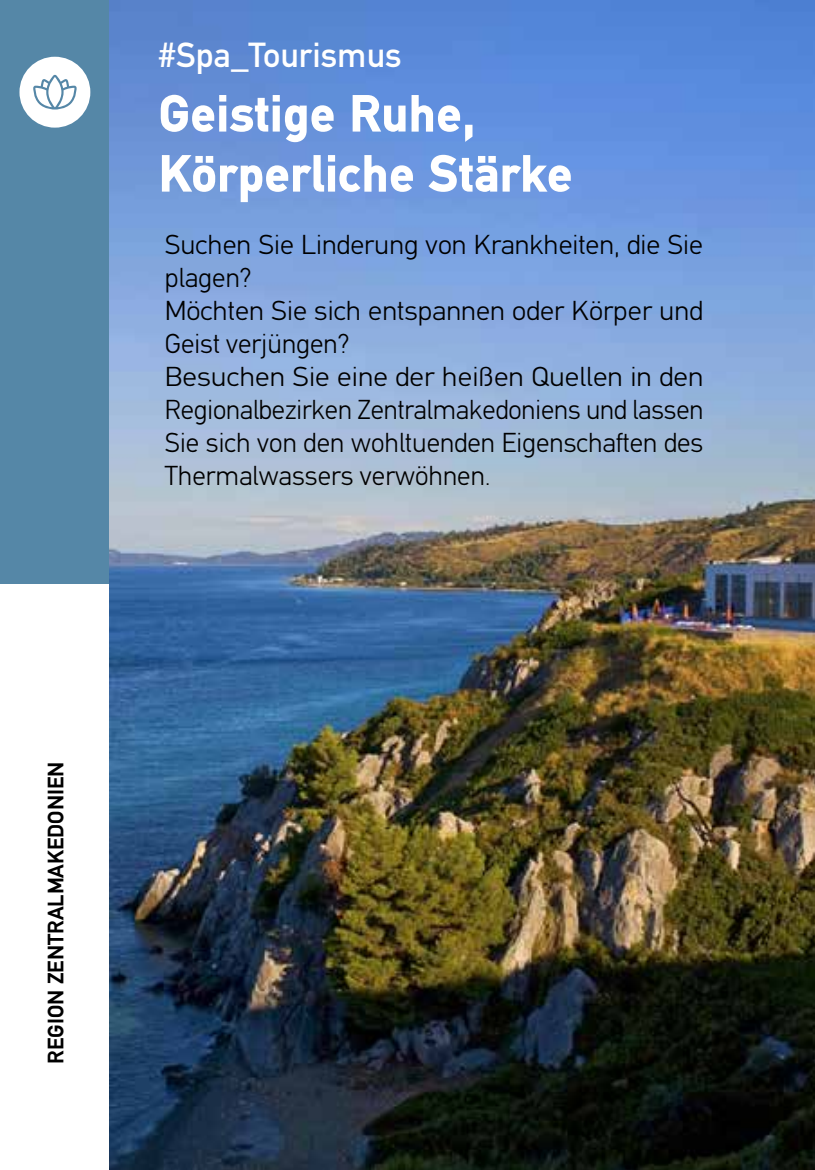
<style>
.page{position:relative;width:815px;height:1170px;background:#fff}
.page>*{position:absolute;margin:0;border:0;box-sizing:border-box;transform-origin:0 0}
.t1{font:900 52.5px/60px "PF Din Text";color:#fff}
.t2{font:500 35px "PF Din Text";color:#fff}
.t3{font:300 27.5px/33px "PF Din Text";color:#000;scale:1.04 1}
.t4{font:700 22.5px "PF Din Text";color:#000}
</style>
<div class="page">
<div style="left:0;top:0;width:110px;height:583px;background:#5587a7"></div>
<img style="left:110px;top:0;width:705px;height:1169px">
<div style="left:19px;top:57px;width:71px;height:71px;background:#fff;border-radius:50%"></div>
<svg style="left:33px;top:75px;width:44px;height:34px"></svg>
<p class="t2" style="left:158px;top:35px;width:245px">#Spa_Tourismus</p>
<h1 class="t1" style="left:158px;top:83px;width:416px">Geistige Ruhe,<br>Körperliche Stärke</h1>
<p class="t3" style="left:165px;top:228px;width:520px">Suchen Sie Linderung von Krankheiten, die Sie plagen?<br>Möchten Sie sich entspannen oder Körper und Geist verjüngen?<br>Besuchen Sie eine der heißen Quellen in den Regionalbezirken Zentralmakedoniens und lassen Sie sich von den wohltuenden Eigenschaften des Thermalwassers verwöhnen.</p>
<p class="t4" style="left:43px;top:1063px;width:303px;rotate:-90deg">REGION ZENTRALMAKEDONIEN</p>
</div>
